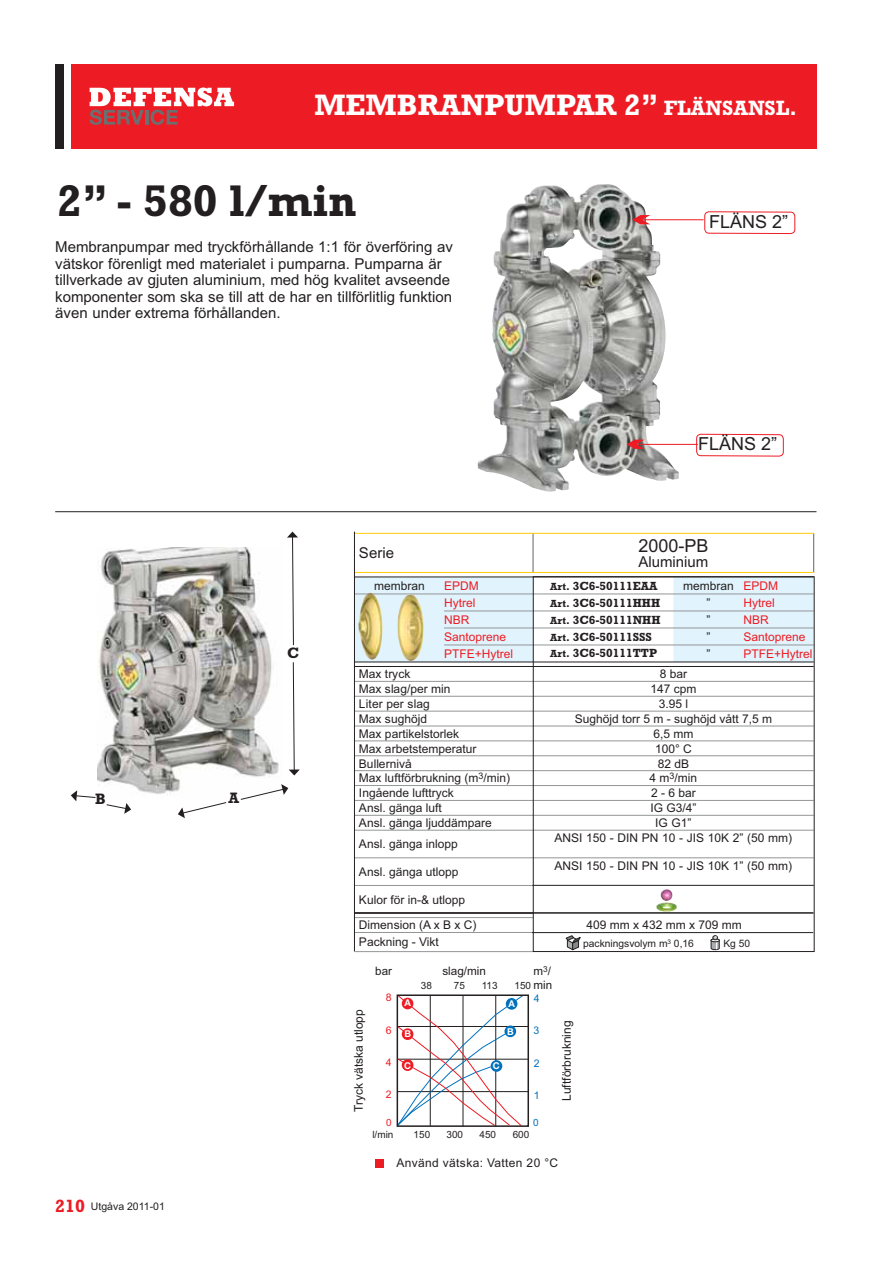
<style>
.page{position:relative;width:893px;height:1263px;background:#fff}
.page>*{position:absolute;margin:0;border:0;box-sizing:border-box;transform-origin:0 0}
.t1{font:700 45px "Rockwell";color:#231f20}
.t2{font:700 30px "Rockwell";color:#fff}
.t3{font:18px "Arial";color:#231f20}
.t4{font:700 15.3px "Rockwell";color:#231f20}
.t5{font:15px/16.5px "Arial";color:#231f20}
.t6{font:12px/14.9px "Arial";color:#231f20}
.t7{font:700 12px "Rockwell";color:#231f20}
.t8{font:12px/17px "Arial";color:#ed1c24}
.t9{font:12px "Arial";letter-spacing:.03em;color:#231f20}
.t10{font:11.7px "Arial";color:#231f20}
.t11{font:11.55px/14px "Arial";color:#231f20}
.t12{font:10.5px "Arial";color:#231f20}
.t13{font:10.5px "Arial";color:#ed1c24}
.t14{font:10.5px "Arial";color:#0071bc}
.t15{font:10.2px "Arial";color:#231f20}
.t16{font:9.9px "Arial";color:#231f20}
.t17{font:9.9px "Arial";color:#ed1c24}
.t18{font:9.9px "Arial";color:#0071bc}
.t19{font:700 9.45px "Helvetica Neue";color:#fff}
.s1{font-size:21px}
.s2{font-size:10.5px}
.s3{color:#ed1c24}
.s4{font-family:"Rockwell";font-weight:700;font-size:18px;color:#ed1c24}
</style>
<div class="page">
<div style="left:71px;top:64px;width:745px;height:85px;background:#ed1c24"></div>
<div style="left:55px;top:64px;width:9px;height:85px;background:#231f20"></div>
<svg style="left:90px;top:87px;width:144px;height:38px"></svg>
<img style="left:478px;top:184px;width:201px;height:308px">
<img style="left:97px;top:548px;width:182px;height:246px">
<svg style="left:178px;top:802px;width:49px;height:16px"></svg>
<svg style="left:240px;top:784px;width:48px;height:16px"></svg>
<svg style="left:287px;top:532px;width:11px;height:114px"></svg>
<svg style="left:289px;top:662px;width:11px;height:114px"></svg>
<svg style="left:71px;top:790px;width:25px;height:11px"></svg>
<svg style="left:106px;top:803px;width:25px;height:11px"></svg>
<div style="left:375px;top:1159px;width:8px;height:9px;background:#ed1c24"></div>
<hr style="left:397px;top:1091px;width:131px;height:1px;background:#231f20">
<hr style="left:397px;top:1059px;width:131px;height:1px;background:#231f20">
<hr style="left:397px;top:1026px;width:131px;height:1px;background:#231f20">
<svg style="left:396px;top:994px;width:128px;height:133px"></svg>
<div style="left:402px;top:998px;width:11px;height:11px;background:#ed1c24;border-radius:50%"></div>
<div style="left:402px;top:1028px;width:11px;height:12px;background:#ed1c24;border-radius:50%"></div>
<div style="left:402px;top:1059px;width:11px;height:12px;background:#ed1c24;border-radius:50%"></div>
<div style="left:506px;top:998px;width:11px;height:12px;background:#0071bc;border-radius:50%"></div>
<div style="left:504px;top:1026px;width:12px;height:11px;background:#0071bc;border-radius:50%"></div>
<div style="left:491px;top:1060px;width:11px;height:12px;background:#0071bc;border-radius:50%"></div>
<div style="left:397px;top:994px;width:132px;height:133px;border:2px solid #231f20"></div>
<div style="left:704px;top:211px;width:91px;height:23px;border:1px solid #ed1c24;border-radius:4px"></div>
<svg style="left:632px;top:215px;width:18px;height:9px"></svg>
<hr style="left:640px;top:219px;width:63px;height:1px;background:#ed1c24">
<div style="left:696px;top:434px;width:88px;height:23px;border:1px solid #ed1c24;border-radius:4px"></div>
<svg style="left:626px;top:440px;width:19px;height:9px"></svg>
<hr style="left:634px;top:444px;width:64px;height:1px;background:#ed1c24">
<hr style="left:55px;top:511px;width:761px;height:1px;background:#231f20">
<svg style="left:354px;top:531px;width:460px;height:421px"></svg>
<hr style="left:532px;top:885px;width:282px;height:1px;background:#231f20">
<hr style="left:532px;top:932px;width:281px;height:1px;background:#231f20">
<hr style="left:355px;top:912px;width:458px;height:2px;background:#231f20">
<h2 class="t2" style="left:314px;top:95px;width:484px">MEMBRANPUMPAR 2” <span class="s1">FLÄNSANSL.</span></h2>
<h1 class="t1" style="left:57px;top:186px;width:301px">2” - 580 l/min</h1>
<p class="t5" style="left:55px;top:240px;width:399px">Membranpumpar med tryckförhållande 1:1 för överföring av vätskor förenligt med materialet i pumparna. Pumparna är tillverkade av gjuten aluminium, med hög kvalitet avseende komponenter som ska se till att de har en tillförlitlig funktion även under extrema förhållanden.</p>
<h3 class="t3" style="left:709px;top:215px;width:81px">FLÄNS 2”</h3>
<p class="t4" style="left:95px;top:794px;width:12px">B</p>
<p class="t4" style="left:287px;top:648px;width:13px">C</p>
<p class="t4" style="left:228px;top:793px;width:12px">A</p>
<p class="t5" style="left:359px;top:546px;width:37px">Serie</p>
<p class="t6" style="left:374px;top:579px;width:52px">membran</p>
<p class="t8" style="left:444px;top:578px;width:71px">EPDM<br>Hytrel<br>NBR<br>Santoprene<br>PTFE+Hytrel</p>
<p class="t6" style="left:359px;top:668px;width:153px">Max tryck<br>Max slag/per min<br>Liter per slag<br>Max sughöjd<br>Max partikelstorlek<br>Max arbetstemperatur<br>Bullernivå<br>Max luftförbrukning (m<sup>3</sup>/min)<br>Ingående lufttryck<br>Ansl. gänga luft<br>Ansl. gänga ljuddämpare</p>
<p class="t6" style="left:359px;top:838px;width:100px">Ansl. gänga inlopp</p>
<p class="t6" style="left:359px;top:865px;width:101px">Ansl. gänga utlopp</p>
<p class="t6" style="left:359px;top:887px;width:119px;line-height:26px">Kulor för in-&amp; utlopp<br>Dimension (A x B x C)</p>
<p class="t6" style="left:359px;top:936px;width:81px">Packning - Vikt</p>
<h3 class="t3" style="left:698px;top:438px;width:81px">FLÄNS 2”</h3>
<h3 class="t3" style="left:638px;top:539px;width:72px">2000-PB</h3>
<p class="t5" style="left:638px;top:555px;width:72px">Aluminium</p>
<p class="t7" style="left:550px;top:581px;width:109px"><span class="s2">Art.</span> 3C6-50111EAA</p>
<p class="t6" style="left:683px;top:579px;width:97px">membran <span class="s3">EPDM</span></p>
<p class="t7" style="left:550px;top:598px;width:112px"><span class="s2">Art.</span> 3C6-50111HHH</p>
<p class="t6" style="left:706px;top:596px;width:5px">”</p>
<p class="t8" style="left:743px;top:595px;width:33px">Hytrel</p>
<p class="t7" style="left:550px;top:615px;width:112px"><span class="s2">Art.</span> 3C6-50111NHH</p>
<p class="t6" style="left:706px;top:613px;width:5px">”</p>
<p class="t8" style="left:743px;top:612px;width:27px">NBR</p>
<p class="t7" style="left:550px;top:632px;width:103px"><span class="s2">Art.</span> 3C6-50111SSS</p>
<p class="t6" style="left:706px;top:630px;width:5px">”</p>
<p class="t8" style="left:743px;top:629px;width:64px">Santoprene</p>
<p class="t7" style="left:550px;top:649px;width:108px"><span class="s2">Art.</span> 3C6-50111TTP</p>
<p class="t6" style="left:706px;top:647px;width:5px">”</p>
<p class="t8" style="left:743px;top:646px;width:71px">PTFE+Hytrel</p>
<p class="t6" style="left:554px;top:668px;width:239px;text-align:center">8 bar<br>147 cpm<br>3.95 l<br>Sughöjd torr 5 m - sughöjd vått 7,5 m<br>6,5 mm<br>100° C<br>82 dB<br>4 m<sup>3</sup>/min<br>2 - 6 bar<br>IG G3/4”<br>IG G1”<br>ANSI 150 - DIN PN 10 - JIS 10K 2” (50 mm)</p>
<p class="t6" style="left:554px;top:860px;width:239px">ANSI 150 - DIN PN 10 - JIS 10K 1” (50 mm)</p>
<p class="t6" style="left:586px;top:918px;width:157px">409 mm x 432 mm x 709 mm</p>
<p class="t15" style="left:583px;top:939px;width:112px">packningsvolym m<sup>3</sup> 0,16</p>
<p class="t15" style="left:723px;top:939px;width:28px">Kg 50</p>
<p class="t11" style="left:375px;top:965px;width:18px">bar</p>
<p class="t10" style="left:442px;top:967px;width:45px">slag/min</p>
<p class="t11" style="left:533px;top:965px;width:20px">m<sup>3</sup>/ min</p>
<p class="t16" style="left:421px;top:982px;width:13px">38</p>
<p class="t16" style="left:454px;top:982px;width:13px">75</p>
<p class="t16" style="left:482px;top:982px;width:17px">113</p>
<p class="t16" style="left:514px;top:982px;width:18px">150</p>
<p class="t13" style="left:386px;top:994px;width:7px">8</p>
<p class="t13" style="left:386px;top:1026px;width:7px">6</p>
<p class="t13" style="left:386px;top:1059px;width:7px">4</p>
<p class="t14" style="left:534px;top:994px;width:7px">4</p>
<p class="t14" style="left:533px;top:1026px;width:7px">3</p>
<p class="t14" style="left:534px;top:1059px;width:7px">2</p>
<p class="t19" style="left:404px;top:1000px;width:8px">A</p>
<p class="t19" style="left:404px;top:1031px;width:8px">B</p>
<p class="t19" style="left:404px;top:1062px;width:8px">C</p>
<p class="t19" style="left:508px;top:1000px;width:8px">A</p>
<p class="t19" style="left:507px;top:1028px;width:8px">B</p>
<p class="t6" style="left:352px;top:1112px;width:104px;rotate:-90deg">Tryck vätska utlopp</p>
<p class="t6" style="left:560px;top:1101px;width:82px;rotate:-90deg">Luftförbrukning</p>
<p class="t18" style="left:533px;top:1119px;width:7px">0</p>
<p class="t19" style="left:493px;top:1063px;width:8px">C</p>
<p class="t13" style="left:386px;top:1091px;width:7px">2</p>
<p class="t14" style="left:534px;top:1092px;width:7px">1</p>
<p class="t17" style="left:386px;top:1119px;width:7px">0</p>
<p class="t16" style="left:372px;top:1131px;width:23px">l/min</p>
<p class="t16" style="left:414px;top:1131px;width:18px">150</p>
<p class="t16" style="left:446px;top:1131px;width:18px">300</p>
<p class="t16" style="left:479px;top:1131px;width:18px">450</p>
<p class="t16" style="left:513px;top:1131px;width:18px">600</p>
<p class="t12" style="left:55px;top:1202px;width:111px"><span class="s4">210</span> Utgåva 2011-01</p>
<p class="t9" style="left:396px;top:1158px;width:163px">Använd vätska: Vatten 20 °C</p>
</div>
